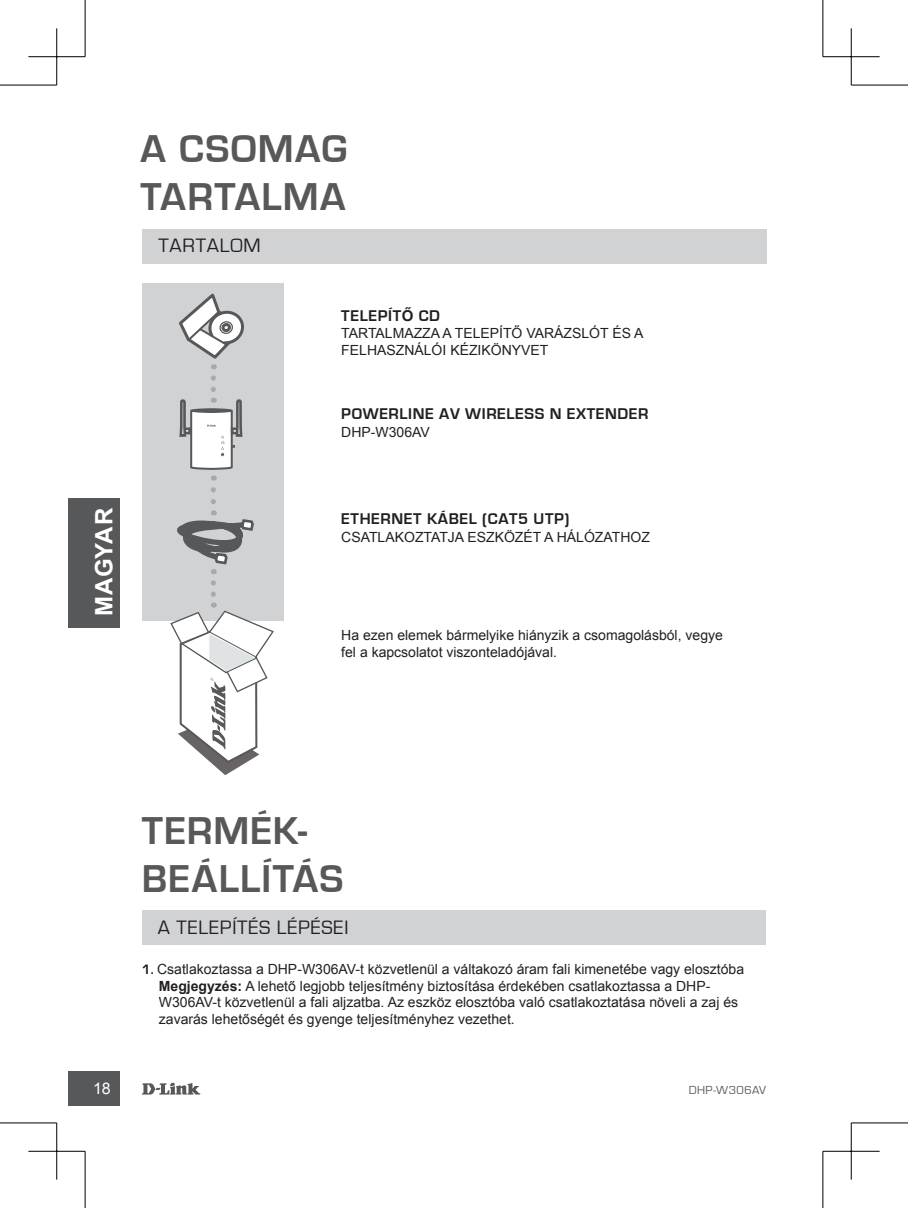
<style>
.page{position:relative;width:908px;height:1208px;background:#fff}
.page>*{position:absolute;margin:0;border:0;box-sizing:border-box;transform-origin:0 0}
.t1{font:700 40px/48px "Eurostile";letter-spacing:.03em;color:#57585a}
.t2{font:700 24px "Arial";letter-spacing:.005em;color:#fff}
.t3{font:20px "Eurostile";letter-spacing:.04em;color:#231f20}
.t4{font:700 16px "Eurostile";letter-spacing:.04em;color:#231f20}
.t5{font:16px "Arial";color:#fff}
.t6{font:14px/16.8px "Arial";color:#231f20}
.t7{font:12px "Eurostile";letter-spacing:.035em;color:#57585a}
.s1{font-family:"Arial";font-size:15px}
.s2{font-family:"Eurostile";font-weight:700}
.s3{font-weight:700}
</style>
<div class="page">
<svg style="left:142px;top:1082px;width:58px;height:12px"></svg>
<div style="left:68px;top:1071px;width:51px;height:35px;background:#57585a"></div>
<div style="left:68px;top:498px;width:51px;height:129px;background:#57585a"></div>
<div style="left:142px;top:229px;width:623px;height:34px;background:#d1d2d4"></div>
<div style="left:142px;top:283px;width:141px;height:337px;background:#d1d2d4"></div>
<svg style="left:179px;top:293px;width:65px;height:76px"></svg>
<svg style="left:170px;top:583px;width:104px;height:192px"></svg>
<svg style="left:177px;top:490px;width:77px;height:84px"></svg>
<svg style="left:179px;top:378px;width:64px;height:102px"></svg>
<div style="left:142px;top:911px;width:623px;height:34px;background:#d1d2d4"></div>
<hr style="left:0;top:85px;width:57px;height:1px;background:#000">
<hr style="left:850px;top:85px;width:57px;height:1px;background:#000">
<hr style="left:0;top:1122px;width:57px;height:1px;background:#000">
<hr style="left:850px;top:1122px;width:57px;height:1px;background:#000">
<hr style="left:85px;top:0;width:1px;height:57px;background:#000">
<hr style="left:85px;top:1151px;width:1px;height:57px;background:#000">
<hr style="left:822px;top:0;width:1px;height:57px;background:#000">
<hr style="left:822px;top:1151px;width:1px;height:57px;background:#000">
<hr style="left:28px;top:56px;width:57px;height:1px;background:#000">
<hr style="left:822px;top:56px;width:57px;height:1px;background:#000">
<hr style="left:28px;top:1151px;width:57px;height:1px;background:#000">
<hr style="left:822px;top:1151px;width:57px;height:1px;background:#000">
<hr style="left:56px;top:28px;width:1px;height:57px;background:#000">
<hr style="left:56px;top:1123px;width:1px;height:56px;background:#000">
<hr style="left:850px;top:28px;width:1px;height:57px;background:#000">
<hr style="left:850px;top:1123px;width:1px;height:56px;background:#000">
<h1 class="t1" style="left:140px;top:126px;width:208px">A CSOMAG<br>TARTALMA</h1>
<h3 class="t3" style="left:158px;top:234px;width:104px">TARTALOM</h3>
<p class="t4" style="left:341px;top:307px;width:100px">TELEPÍT<span class="s1">Ő</span> CD</p>
<p class="t6" style="left:341px;top:325px;width:303px">TARTALMAZZA A TELEPÍTŐ VARÁZSLÓT ÉS A<br>FELHASZNÁLÓI KÉZIKÖNYVET</p>
<h2 class="t2" style="left:88px;top:616px;width:109px;rotate:-90deg">MAGYAR</h2>
<p class="t4" style="left:341px;top:405px;width:68px">POWERLINE</p>
<p class="t4" style="left:439px;top:405px;width:69px">AV WI RELESS</p>
<p class="t4" style="left:549px;top:405px;width:49px">N EXTENDE</p>
<p class="t4" style="left:638px;top:405px;width:12px">R</p>
<p class="t6" style="left:341px;top:424px;width:90px">DHP-W306AV</p>
<p class="t4" style="left:341px;top:510px;width:229px">ETHERNET KÁBEL (CAT5 UTP)</p>
<p class="t6" style="left:341px;top:529px;width:310px">CSATLAKOZTATJA ESZKÖZÉT A HÁLÓZATHOZ</p>
<p class="t6" style="left:341px;top:627px;width:383px">Ha ezen elemek bármelyike hiányzik a csomagolásból, vegye fel a kapcsolatot viszonteladójával.</p>
<h1 class="t1" style="left:142px;top:807px;width:203px">TERMÉK-<br>BEÁLLÍTÁS</h1>
<h3 class="t3" style="left:158px;top:916px;width:31px">A TELE</h3>
<h3 class="t3" style="left:220px;top:916px;width:112px">PÍTÉS LÉPÉSEI</h3>
<p class="t6" style="left:159px;top:960px;width:586px;text-indent:-17px"><span class="s2">1.</span> Csatlakoztassa a DHP-W306AV-t közvetlenül a váltakozó áram fali kimenetébe vagy elosztóba <span class="s3">Megjegyzés:</span> A lehető legjobb teljesítmény biztosítása érdekében csatlakoztassa a DHP-W306AV-t közvetlenül a fali aljzatba. Az eszköz elosztóba való csatlakoztatása növeli a zaj és zavarás lehetőségét és gyenge teljesítményhez vezethet.</p>
<p class="t5" style="left:93px;top:1078px;width:19px">18</p>
<p class="t7" style="left:688px;top:1084px;width:79px">DHP-W306AV</p>
</div>
